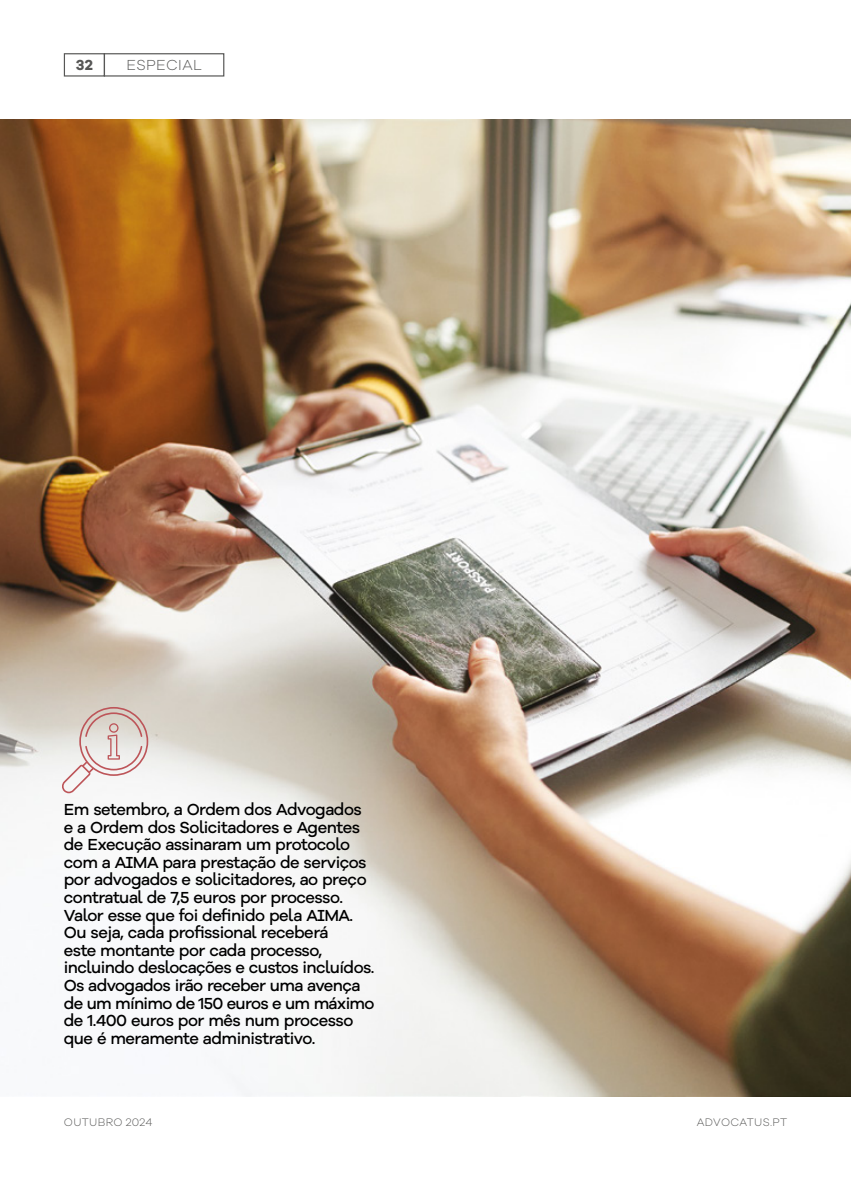
<style>
.page{position:relative;width:851px;height:1191px;background:#fff}
.page>*{position:absolute;margin:0;border:0;box-sizing:border-box;transform-origin:0 0}
.t1{font:500 16.5px/17.5px "Galano Grotesque Alt";letter-spacing:-.03em;color:#000}
.t2{font:300 15px "Galano Grotesque";letter-spacing:.03em;color:#575756}
.t3{font:700 15px "Galano Grotesque";color:#575756}
.t4{font:300 11.25px "Galano Grotesque";letter-spacing:.03em;color:#575756}
</style>
<div class="page">
<div style="left:64px;top:53px;width:41px;height:24px;border:1px solid #575756"></div>
<div style="left:104px;top:53px;width:120px;height:24px;border:1px solid #575756"></div>
<img style="left:0;top:120px;width:850px;height:976px">
<svg style="left:61px;top:707px;width:87px;height:86px"></svg>
<p class="t3" style="left:76px;top:56px;width:19px">32</p>
<p class="t2" style="left:126px;top:56px;width:77px">ESPECIAL</p>
<p class="t1" style="left:64px;top:800px;width:312px">Em setembro, a Ordem dos Advogados e a Ordem dos Solicitadores e Agentes de Execução assinaram um protocolo com a AIMA para prestação de serviços por advogados e solicitadores, ao preço contratual de 7,5 euros por processo.<br>Valor esse que foi definido pela AIMA.<br>Ou seja, cada profissional receberá<br>este montante por cada processo, incluindo deslocações e custos incluídos.<br>Os advogados irão receber uma avença de um mínimo de 150 euros e um máximo de 1.400 euros por mês num processo que é meramente administrativo.</p>
<p class="t4" style="left:64px;top:1115px;width:90px">OUTUBRO 2024</p>
<p class="t4" style="left:696px;top:1115px;width:92px">ADVOCATUS.PT</p>
</div>
